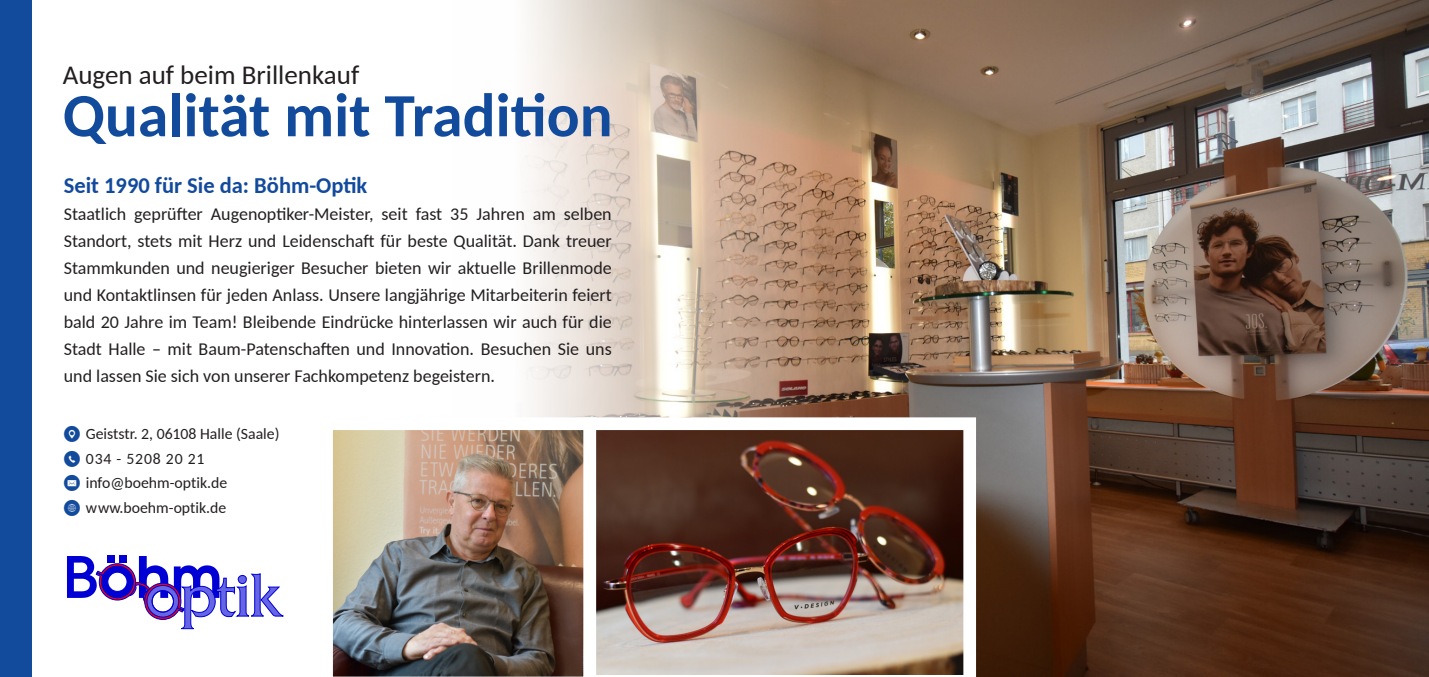
<style>
.page{position:relative;width:1429px;height:677px;background:#fff}
.page>*{position:absolute;margin:0;border:0;box-sizing:border-box;transform-origin:0 0}
.t1{font:700 61.43px "Carlito";color:#124a9c}
.t2{font:27px "Carlito";color:#231f20}
.t3{font:700 22.5px "Carlito";color:#124a9c}
.t4{font:18px/27px "Carlito";color:#231f20;text-align:justify}
.t5{font:15.75px/24.8px "Carlito";color:#231f20}
.s1{font-family:"Social Media Circled";color:#124a9c}
</style>
<div class="page">
<img style="left:525px;top:0;width:904px;height:676px">
<img style="left:332px;top:410px;width:245px;height:266px">
<img style="left:577px;top:410px;width:405px;height:266px">
<div style="left:0;top:0;width:32px;height:676px;background:#124a9c"></div>
<svg style="left:67px;top:555px;width:217px;height:75px"></svg>
<div style="left:152px;top:589px;width:22px;height:23px;border:1px solid #0000d4;border-radius:50%"></div>
<h2 class="t2" style="left:63px;top:57px;width:298px">Augen auf beim Brillenkauf</h2>
<h1 class="t1" style="left:63px;top:73px;width:551px">Qualität mit Tradition</h1>
<p class="t3" style="left:64px;top:169px;width:305px">Seit 1990 für Sie da: Böhm-Optik</p>
<p class="t4" style="left:64px;top:199px;width:549px">Staatlich geprüfter Augenoptiker-Meister, seit fast 35 Jahren am selben Standort, stets mit Herz und Leidenschaft für beste Qualität. Dank treuer Stammkunden und neugieriger Besucher bieten wir aktuelle Brillenmode und Kontaktlinsen für jeden Anlass. Unsere langjährige Mitarbeiterin feiert bald 20 Jahre im Team! Bleibende Eindrücke hinterlassen wir auch für die Stadt Halle – mit Baum-Patenschaften und Innovation. Besuchen Sie uns und lassen Sie sich von unserer Fachkompetenz begeistern.</p>
<p class="t5" style="left:64px;top:420px;width:217px"><span class="s1">9</span> Geiststr. 2, 06108 Halle (Saale) <span class="s1">m</span> 034 - 5208 20 21<br><span class="s1">k</span> info@boehm-optik.de<br><span class="s1">K</span> www.boehm-optik.de</p>
</div>
